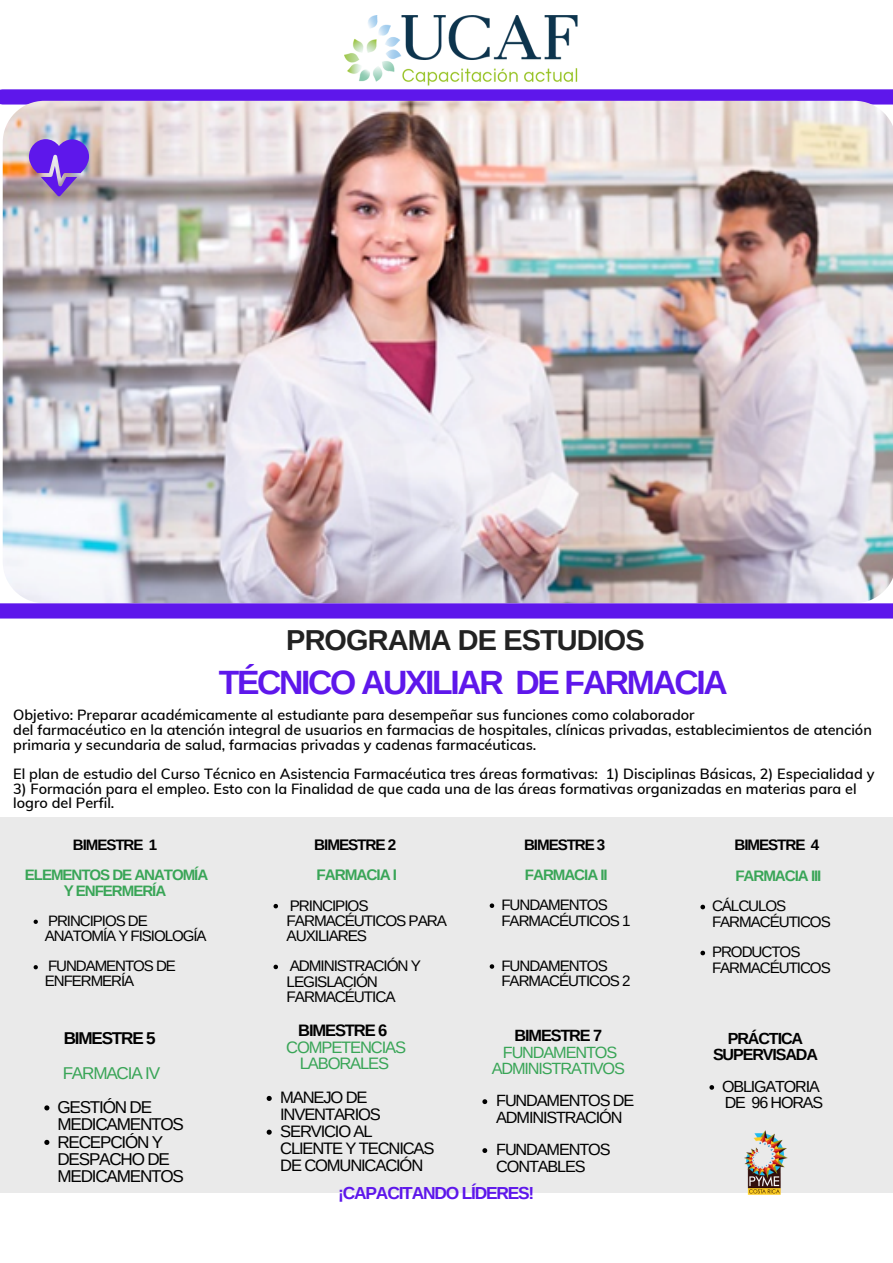
<style>
.page{position:relative;width:893px;height:1263px;background:#fff}
.page>*{position:absolute;margin:0;border:0;box-sizing:border-box;transform-origin:0 0}
.t1{font:700 33.67px "Arimo";letter-spacing:-.07em;color:#5e17eb}
.t2{font:700 28.88px "Arimo";letter-spacing:-.03em;color:#222}
.t3{font:700 17.4px "Arimo";letter-spacing:-.07em;color:#5e17eb}
.t4{font:17.1px/17.2px "Arimo";letter-spacing:-.07em;color:#000}
.t5{font:17.1px "Arimo";letter-spacing:-.07em;color:#39a557}
.t6{font:700 17.1px "Arimo";letter-spacing:-.07em;color:#000}
.t7{font:16.58px/16.9px "Arimo";letter-spacing:-.07em;color:#000}
.t8{font:16.58px/16.9px "Arimo";letter-spacing:-.07em;color:#39a557;text-align:center}
.t9{font:700 16.58px "Arimo";letter-spacing:-.07em;color:#000}
.t10{font:16.27px/16.3px "Arimo";letter-spacing:-.07em;color:#000}
.t11{font:16.27px/16.3px "Arimo";letter-spacing:-.07em;color:#39a557;text-align:center}
.t12{font:700 16.27px "Arimo";letter-spacing:-.07em;color:#000}
.t13{font:16.05px "Arimo";letter-spacing:-.07em;color:#000}
.t14{font:700 16.05px/16.2px "Arimo";letter-spacing:-.07em;color:#000;text-align:center}
.t15{font:15.3px/15.2px "Arimo";letter-spacing:-.07em;color:#000}
.t16{font:700 15.3px "Arimo";letter-spacing:-.07em;color:#000}
.t17{font:700 15.3px "Arimo";letter-spacing:-.07em;color:#39a557}
.t18{font:15.15px/15.2px "Arimo";letter-spacing:-.07em;color:#000}
.t19{font:700 15.15px "Arimo";letter-spacing:-.07em;color:#39a557}
.t20{font:700 15.15px "Arimo";letter-spacing:-.07em;color:#000}
.t21{font:15.08px/15.1px "Arimo";letter-spacing:-.07em;color:#000}
.t22{font:700 15.08px/15.1px "Arimo";letter-spacing:-.07em;color:#39a557;text-align:center}
.t23{font:700 15.08px "Arimo";letter-spacing:-.07em;color:#000}
.t24{font:600 14.48px/14.6px "Muli";color:#000}
</style>
<div class="page">
<div style="left:0;top:817px;width:893px;height:375px;background:#eaeaea"></div>
<div style="left:2px;top:89px;width:891px;height:16px;background:#5e17eb"></div>
<img style="left:3px;top:101px;width:890px;height:502px">
<svg style="left:29px;top:139px;width:60px;height:57px;background:#8253ce"></svg>
<div style="left:0;top:603px;width:893px;height:15px;background:#5e17eb"></div>
<img style="left:737px;top:1130px;width:56px;height:65px">
<img style="left:344px;top:15px;width:234px;height:71px">
<svg style="left:34px;top:920px;width:4px;height:4px"></svg>
<svg style="left:34px;top:965px;width:4px;height:4px"></svg>
<svg style="left:273px;top:904px;width:5px;height:4px"></svg>
<svg style="left:273px;top:965px;width:5px;height:4px"></svg>
<svg style="left:490px;top:903px;width:4px;height:5px"></svg>
<svg style="left:490px;top:964px;width:4px;height:5px"></svg>
<svg style="left:700px;top:905px;width:5px;height:4px"></svg>
<svg style="left:700px;top:951px;width:5px;height:4px"></svg>
<svg style="left:44px;top:1105px;width:5px;height:5px"></svg>
<svg style="left:44px;top:1140px;width:5px;height:5px"></svg>
<svg style="left:267px;top:1096px;width:5px;height:5px"></svg>
<svg style="left:267px;top:1129px;width:5px;height:6px"></svg>
<svg style="left:482px;top:1099px;width:5px;height:5px"></svg>
<svg style="left:482px;top:1148px;width:5px;height:5px"></svg>
<svg style="left:709px;top:1085px;width:5px;height:5px"></svg>
<h2 class="t2" style="left:286px;top:624px;width:360px">PROGRAMA DE ESTUDIOS</h2>
<h1 class="t1" style="left:219px;top:663px;width:510px">TÉCNICO AUXILIAR DE FARMACIA</h1>
<p class="t24" style="left:13px;top:708px;width:860px">Objetivo: Preparar académicamente al estudiante para desempeñar sus funciones como colaborador<br>del farmacéutico en la atención integral de usuarios en farmacias de hospitales, clínicas privadas, establecimientos de atención primaria y secundaria de salud, farmacias privadas y cadenas farmacéuticas.</p>
<p class="t24" style="left:13px;top:766px;width:862px">El plan de estudio del Curso Técnico en Asistencia Farmacéutica tres áreas formativas: 1) Disciplinas Básicas, 2) Especialidad y</p>
<p class="t24" style="left:13px;top:781px;width:845px">3) Formación para el empleo. Esto con la Finalidad de que cada una de las áreas formativas organizadas en materias para el logro del Perfil.</p>
<p class="t23" style="left:73px;top:836px;width:86px">BIMESTRE 1</p>
<p class="t22" style="left:25px;top:867px;width:185px">ELEMENTOS DE ANATOMÍA<br>Y ENFERMERÍA</p>
<p class="t21" style="left:45px;top:913px;width:163px">PRINCIPIOS DE<br>ANATOMÍA Y FISIOLOGÍA</p>
<p class="t21" style="left:45px;top:958px;width:133px">FUNDAMENTOS DE<br>ENFERMERÍA</p>
<p class="t6" style="left:64px;top:1029px;width:93px">BIMESTRE 5</p>
<p class="t5" style="left:63px;top:1063px;width:99px">FARMACIA IV</p>
<p class="t4" style="left:57px;top:1098px;width:128px">GESTIÓN DE<br>MEDICAMENTOS<br>RECEPCIÓN Y<br>DESPACHO DE<br>MEDICAMENTOS</p>
<p class="t16" style="left:314px;top:836px;width:84px">BIMESTRE 2</p>
<p class="t17" style="left:317px;top:866px;width:82px">FARMACIA I</p>
<p class="t15" style="left:287px;top:898px;width:162px">PRINCIPIOS<br>FARMACÉUTICOS PARA<br>AUXILIARES</p>
<p class="t15" style="left:287px;top:958px;width:136px">ADMINISTRACIÓN Y<br>LEGISLACIÓN<br>FARMACÉUTICA</p>
<p class="t9" style="left:298px;top:1021px;width:91px">BIMESTRE 6</p>
<p class="t8" style="left:286px;top:1038px;width:121px">COMPETENCIAS<br>LABORALES</p>
<p class="t7" style="left:280px;top:1089px;width:156px">MANEJO DE<br>INVENTARIOS<br>SERVICIO AL<br>CLIENTE Y TECNICAS<br>DE COMUNICACIÓN</p>
<p class="t20" style="left:524px;top:836px;width:83px">BIMESTRE 3</p>
<p class="t19" style="left:525px;top:866px;width:84px">FARMACIA II</p>
<p class="t18" style="left:501px;top:897px;width:130px">FUNDAMENTOS<br>FARMACÉUTICOS 1</p>
<p class="t18" style="left:501px;top:958px;width:130px">FUNDAMENTOS<br>FARMACÉUTICOS 2</p>
<p class="t12" style="left:514px;top:1026px;width:89px">BIMESTRE 7</p>
<p class="t11" style="left:492px;top:1044px;width:135px">FUNDAMENTOS<br>ADMINISTRATIVOS</p>
<p class="t10" style="left:496px;top:1093px;width:140px">FUNDAMENTOS DE<br>ADMINISTRACIÓN</p>
<p class="t10" style="left:496px;top:1141px;width:116px">FUNDAMENTOS<br>CONTABLES</p>
<p class="t3" style="left:338px;top:1184px;width:198px">¡CAPACITANDO LÍDERES!</p>
<p class="t20" style="left:734px;top:836px;width:86px">BIMESTRE 4</p>
<p class="t19" style="left:735px;top:867px;width:88px">FARMACIA III</p>
<p class="t18" style="left:712px;top:898px;width:120px">CÁLCULOS<br>FARMACÉUTICOS</p>
<p class="t18" style="left:712px;top:944px;width:120px">PRODUCTOS<br>FARMACÉUTICOS</p>
<p class="t14" style="left:713px;top:1030px;width:106px">PRÁCTICA<br>SUPERVISADA</p>
<p class="t13" style="left:725px;top:1094px;width:100px">DE 96 HORAS</p>
<p class="t13" style="left:722px;top:1077px;width:99px">OBLIGATORIA</p>
</div>
